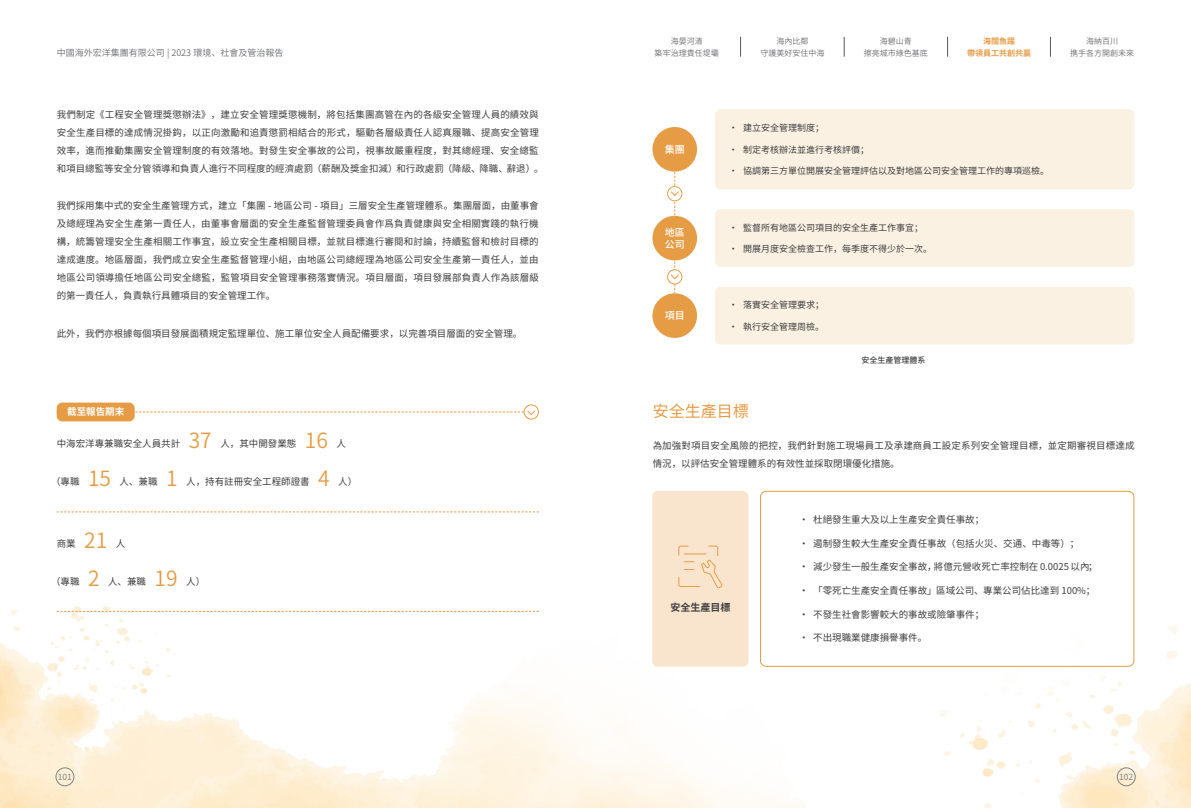
<style>
.page{position:relative;width:1191px;height:808px;background:#fff}
.page>*{position:absolute;margin:0;border:0;box-sizing:border-box;transform-origin:0 0}
.t1{font:16px "Source Han Sans SC";color:#e69c45}
.t2{font:500 10px/12px "Source Han Sans CN";color:#fff}
.t3{font:700 10px "Source Han Sans CN";color:#3e3e3f}
.t4{font:9.5px/18px "Source Han Sans CN";letter-spacing:.015em;color:#3e3e3f}
.t5{font:9.5px "Source Han Sans SC";color:#3e3e3f}
.t6{font:700 9.5px "Source Han Sans CN";color:#fff}
.t7{font:9px "Source Han Sans SC";color:#3e3e3f}
.t8{font:9px "Source Han Sans CN";color:#6c6d70}
.t9{font:8.5px "Source Han Sans CN";color:#808285}
.t10{font:8px/12px "Source Han Sans CN";color:#6c6d70;text-align:center}
.t11{font:700 8px/12px "Source Han Sans CN";color:#e69c45;text-align:center}
.t12{font:500 8px "Source Han Sans CN";color:#3e3e3f}
.s1{font-size:21px;color:#e69c45}
</style>
<div class="page">
<img style="left:0;top:36px;width:1191px;height:772px">
<div style="left:715px;top:209px;width:419px;height:58px;background:#fbf1e3;border-radius:6px"></div>
<div style="left:715px;top:287px;width:419px;height:57px;background:#fbf1e3;border-radius:6px"></div>
<div style="left:715px;top:109px;width:419px;height:80px;background:#fbf1e3;border-radius:6px"></div>
<div style="left:652px;top:127px;width:45px;height:45px;background:#e69c45;border-radius:50%"></div>
<div style="left:652px;top:216px;width:45px;height:44px;background:#e69c45;border-radius:50%"></div>
<svg style="left:667px;top:270px;width:15px;height:14px"></svg>
<div style="left:667px;top:269px;width:15px;height:15px;border:1px solid #e69c45;border-radius:50%"></div>
<svg style="left:667px;top:187px;width:15px;height:14px"></svg>
<div style="left:667px;top:186px;width:15px;height:15px;border:1px solid #e69c45;border-radius:50%"></div>
<svg style="left:670px;top:171px;width:9px;height:122px"></svg>
<div style="left:652px;top:293px;width:45px;height:45px;background:#e69c45;border-radius:50%"></div>
<div style="left:652px;top:491px;width:96px;height:176px;background:#f9e5ce;border-radius:6px"></div>
<div style="left:760px;top:491px;width:374px;height:176px;border:1px solid #e69c45;border-radius:6px"></div>
<svg style="left:678px;top:545px;width:45px;height:44px"></svg>
<svg style="left:57px;top:511px;width:482px;height:1px"></svg>
<svg style="left:57px;top:611px;width:482px;height:1px"></svg>
<div style="left:57px;top:403px;width:78px;height:18px;background:#e69c45;border-radius:6px"></div>
<svg style="left:524px;top:405px;width:14px;height:14px"></svg>
<div style="left:524px;top:404px;width:15px;height:15px;border:1px solid #e69c45;border-radius:50%"></div>
<svg style="left:134px;top:410px;width:405px;height:6px"></svg>
<svg style="left:740px;top:37px;width:1px;height:20px"></svg>
<svg style="left:844px;top:37px;width:1px;height:20px"></svg>
<svg style="left:947px;top:37px;width:1px;height:20px"></svg>
<svg style="left:1050px;top:37px;width:1px;height:20px"></svg>
<div style="left:1117px;top:767px;width:18px;height:19px;border:1px solid #808285;border-radius:50%"></div>
<div style="left:56px;top:767px;width:18px;height:19px;border:1px solid #808285;border-radius:50%"></div>
<p class="t8" style="left:57px;top:47px;width:228px">中國海外宏洋集團有限公司 | 2023 環境、社會及管治報告</p>
<p class="t4" style="left:57px;top:105px;width:488px">我們制定《工程安全管理獎懲辦法》，建立安全管理獎懲機制，將包括集團高管在內的各級安全管理人員的績效與安全生產目標的達成情況掛鈎，以正向激勵和追責懲罰相結合的形式，驅動各層級責任人認真履職、提高安全管理效率，進而推動集團安全管理制度的有效落地。對發生安全事故的公司，視事故嚴重程度，對其總經理、安全總監和項目總監等安全分管領導和負責人進行不同程度的經濟處罰（薪酬及獎金扣減）和行政處罰（降級、降職、辭退）。</p>
<p class="t4" style="left:57px;top:197px;width:483px;text-align:justify">我們採用集中式的安全生產管理方式，建立「集團 - 地區公司 - 項目」三層安全生產管理體系。集團層面，由董事會及總經理為安全生產第一責任人，由董事會層面的安全生產監督管理委員會作爲負責健康與安全相關實踐的執行機構，統籌管理安全生產相關工作事宜，設立安全生產相關目標，並就目標進行審閱和討論，持續監督和檢討目標的達成進度。地區層面，我們成立安全生產監督管理小組，由地區公司總經理為地區公司安全生產第一責任人，並由地區公司領導擔任地區公司安全總監，監管項目安全管理事務落實情況。項目層面，項目發展部負責人作為該層級的第一責任人，負責執行具體項目的安全管理工作。</p>
<p class="t4" style="left:57px;top:325px;width:467px">此外，我們亦根據每個項目發展面積規定監理單位、施工單位安全人員配備要求，以完善項目層面的安全管理。</p>
<p class="t6" style="left:67px;top:406px;width:58px">截至報告期末</p>
<p class="t4" style="left:57px;top:435px;width:291px">中海宏洋專兼職安全人員共計 <span class="s1">37</span> 人，其中開發業態 <span class="s1">16</span> 人</p>
<p class="t4" style="left:51px;top:473px;width:308px">（專職 <span class="s1">15</span> 人、兼職 <span class="s1">1</span> 人，持有註冊安全工程師證書 <span class="s1">4</span> 人）</p>
<p class="t4" style="left:57px;top:534px;width:70px">商業 <span class="s1">21</span> 人</p>
<p class="t4" style="left:51px;top:572px;width:156px">（專職 <span class="s1">2</span> 人、兼職 <span class="s1">19</span> 人）</p>
<p class="t10" style="left:654px;top:35px;width:65px">海晏河清<br>築牢治理責任堤壩</p>
<p class="t10" style="left:760px;top:35px;width:65px">海內比鄰<br>守護美好安住中海</p>
<p class="t10" style="left:864px;top:35px;width:65px">海碧山青<br>擦亮城市綠色基底</p>
<p class="t11" style="left:967px;top:35px;width:65px">海闊魚躍<br>帶領員工共創共贏</p>
<p class="t10" style="left:1070px;top:35px;width:65px">海納百川<br>携手各方開創未來</p>
<p class="t2" style="left:665px;top:144px;width:21px">集團</p>
<p class="t2" style="left:665px;top:226px;width:21px">地區公司</p>
<p class="t2" style="left:665px;top:310px;width:21px">項目</p>
<p class="t7" style="left:729px;top:123px;width:97px">• 建立安全管理制度；</p>
<p class="t7" style="left:729px;top:144px;width:142px">• 制定考核辦法並進行考核評價；</p>
<p class="t7" style="left:729px;top:166px;width:322px">• 協調第三方單位開展安全管理評估以及對地區公司安全管理工作的專項巡檢。</p>
<p class="t7" style="left:729px;top:222px;width:196px">• 監督所有地區公司項目的安全生產工作事宜；</p>
<p class="t7" style="left:729px;top:244px;width:205px">• 開展月度安全檢查工作，每季度不得少於一次。</p>
<p class="t7" style="left:729px;top:300px;width:97px">• 落實安全管理要求；</p>
<p class="t7" style="left:729px;top:321px;width:97px">• 執行安全管理周檢。</p>
<p class="t12" style="left:861px;top:355px;width:65px">安全生產管理體系</p>
<h1 class="t1" style="left:652px;top:402px;width:97px">安全生產目標</h1>
<p class="t4" style="left:652px;top:437px;width:483px">為加強對項目安全風險的把控，我們針對施工現場員工及承建商員工設定系列安全管理目標，並定期審視目標達成情況，以評估安全管理體系的有效性並採取閉環優化措施。</p>
<p class="t3" style="left:670px;top:601px;width:61px">安全生產目標</p>
<p class="t5" style="left:799px;top:514px;width:187px">• 杜絕發生重大及以上生產安全責任事故；</p>
<p class="t5" style="left:799px;top:538px;width:282px">• 遏制發生較大生產安全責任事故（包括火災、交通、中毒等）；</p>
<p class="t5" style="left:799px;top:561px;width:300px">• 減少發生一般生產安全事故，將億元營收死亡率控制在 0.0025 以內；</p>
<p class="t5" style="left:799px;top:585px;width:298px">• 「零死亡生產安全責任事故」區域公司、專業公司佔比達到 100%；</p>
<p class="t5" style="left:799px;top:609px;width:187px">• 不發生社會影響較大的事故或險肇事件；</p>
<p class="t5" style="left:799px;top:632px;width:130px">• 不出現職業健康損譽事件。</p>
<p class="t9" style="left:58px;top:772px;width:16px">101</p>
<p class="t9" style="left:1119px;top:772px;width:16px">102</p>
</div>
